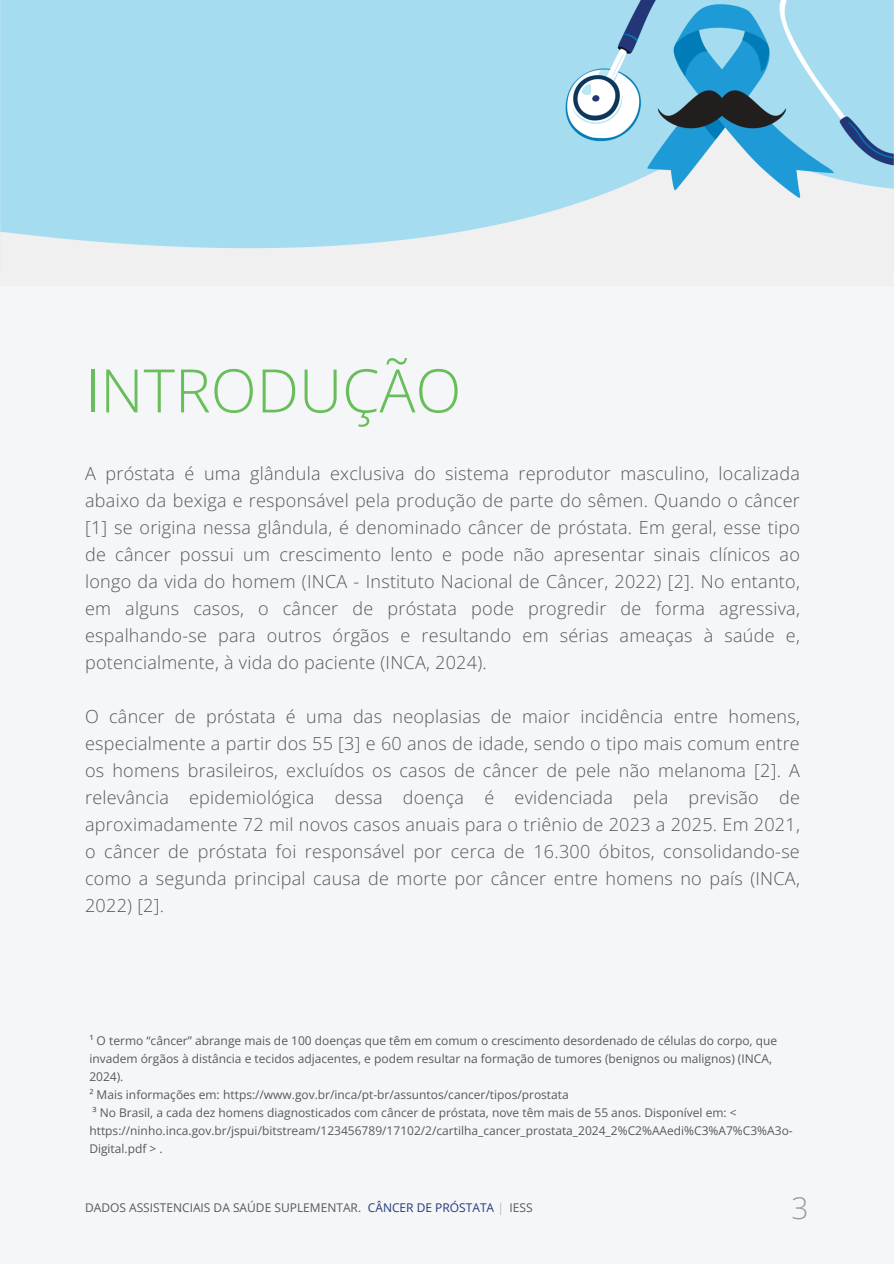
<style>
.page{position:relative;width:894px;height:1264px;background:#fff}
.page>*{position:absolute;margin:0;border:0;box-sizing:border-box;transform-origin:0 0}
.t1{font:300 60px "Open Sans";color:#68be5a}
.t2{font:300 30px "Open Sans";color:#97999c}
.t3{font:300 18px/27px "Open Sans";letter-spacing:.015em;color:#58585a;text-align:justify}
.t4{font:12px/18px "Open Sans";color:#58585a}
.t5{font:12px "Open Sans";color:#23397a}
.s1{color:#b8b9bc}
</style>
<div class="page">
<div style="left:0;top:0;width:893px;height:1263px;background:#f4f6f7"></div>
<img style="left:0;top:0;width:893px;height:272px">
<p class="t1" style="left:85px;top:348px;width:377px">INTRODUÇÃO</p>
<p class="t3" style="left:85px;top:459px;width:716px">A próstata é uma glândula exclusiva do sistema reprodutor masculino, localizada abaixo da bexiga e responsável pela produção de parte do sêmen. Quando o câncer [1] se origina nessa glândula, é denominado câncer de próstata. Em geral, esse tipo de câncer possui um crescimento lento e pode não apresentar sinais clínicos ao longo da vida do homem (INCA - Instituto Nacional de Câncer, 2022) [2]. No entanto, em alguns casos, o câncer de próstata pode progredir de forma agressiva, espalhando-se para outros órgãos e resultando em sérias ameaças à saúde e, potencialmente, à vida do paciente (INCA, 2024).</p>
<p class="t3" style="left:85px;top:702px;width:716px">O câncer de próstata é uma das neoplasias de maior incidência entre homens, especialmente a partir dos 55 [3] e 60 anos de idade, sendo o tipo mais comum entre os homens brasileiros, excluídos os casos de câncer de pele não melanoma [2]. A relevância epidemiológica dessa doença é evidenciada pela previsão de aproximadamente 72 mil novos casos anuais para o triênio de 2023 a 2025. Em 2021, o câncer de próstata foi responsável por cerca de 16.300 óbitos, consolidando-se como a segunda principal causa de morte por câncer entre homens no país (INCA, 2022) [2].</p>
<h1 class="t4" style="left:89px;top:1031px;width:689px">¹ O termo “câncer” abrange mais de 100 doenças que têm em comum o crescimento desordenado de células do corpo, que invadem órgãos à distância e tecidos adjacentes, e podem resultar na formação de tumores (benignos ou malignos) (INCA,<br>2024).</h1>
<h2 class="t4" style="left:89px;top:1085px;width:481px">² Mais informações em: https://www.gov.br/inca/pt-br/assuntos/cancer/tipos/prostata</h2>
<h2 class="t4" style="left:89px;top:1103px;width:704px">³ No Brasil, a cada dez homens diagnosticados com câncer de próstata, nove têm mais de 55 anos. Disponível em: &lt; https://ninho.inca.gov.br/jspui/bitstream/123456789/17102/2/cartilha_cancer_prostata_2024_2%C2%AAedi%C3%A7%C3%A3o-<br>Digital.pdf &gt; .</h2>
<p class="t4" style="left:85px;top:1198px;width:277px">DADOS ASSISTENCIAIS DA SAÚDE SUPLEMENTAR.</p>
<p class="t5" style="left:368px;top:1199px;width:137px">CÂNCER DE PRÓSTATA <span class="s1">|</span></p>
<h3 class="t4" style="left:509px;top:1198px;width:25px">IESS</h3>
<h3 class="t2" style="left:791px;top:1186px;width:19px">3</h3>
</div>
